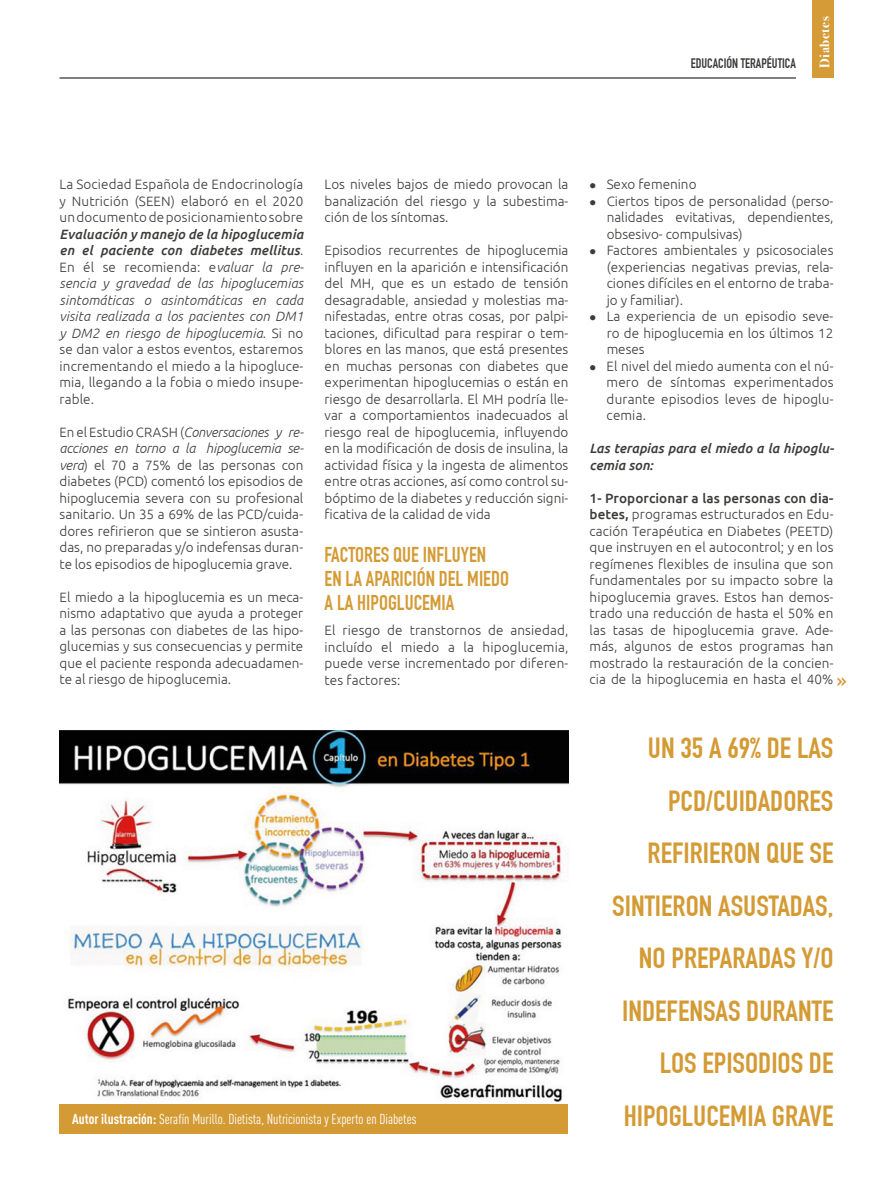
<style>
.page{position:relative;width:893px;height:1191px;background:#fff}
.page>*{position:absolute;margin:0;border:0;box-sizing:border-box;transform-origin:0 0}
.t1{font:28.5px/52.5px "DIN Engschrift Std";color:#d49b35;text-align:right;scale:1.08 1}
.t2{font:22.5px "DIN Engschrift Std";color:#d49b35}
.t3{font:21px/24px "DIN Engschrift Std";color:#d49b35}
.t4{font:condensed 14.25px "DIN Pro";color:#fff}
.t5{font:300 13.5px/16.5px "Ubuntu";color:#3c3c3b;text-align:justify}
.t6{font:italic 300 13.5px/16.5px "Ubuntu";letter-spacing:.01em;color:#3c3c3b;text-align:justify}
.t7{font:italic 500 13.5px/16.5px "Ubuntu";color:#3c3c3b}
.t8{font:13.5px "DIN Engschrift Std";color:#3c3c3b}
.t9{font:700 13.5px "Bodoni Svty Two ITCTT";letter-spacing:.04em;color:#fff}
.s1{font-weight:500}
.s2{font-style:normal}
.s3{font-style:italic}
.s4{font-weight:700}
</style>
<div class="page">
<hr style="left:60px;top:78px;width:736px;height:1px;background:#000">
<div style="left:812px;top:0;width:21px;height:78px;background:#d59b37"></div>
<div style="left:60px;top:1103px;width:508px;height:30px;background:#d49b35"></div>
<img style="left:60px;top:730px;width:508px;height:372px">
<p class="t8" style="left:691px;top:55px;width:107px">EDUCACIÓN TERAPÉUTICA</p>
<p class="t9" style="left:813px;top:68px;width:53px;rotate:-90deg">Diabetes</p>
<p class="t5" style="left:60px;top:176px;width:245px">La Sociedad Española de Endocrinología y Nutrición (SEEN) elaboró en el 2020 un documento de posicionamiento sobre</p>
<p class="t6" style="left:60px;top:225px;width:246px"><span class="s1">Evaluación y manejo de la hipoglucemia en el paciente con diabetes mellitus</span><span class="s2">.<br>En él se recomienda: e</span>valuar la pre&shy;sencia y gravedad de las hipoglucemias sintomáticas o asintomáticas en cada visita realizada a los pacientes con DM1 y DM2 en riesgo de hipoglucemia<span class="s2">. Si no se dan valor a estos eventos, estaremos incrementando el miedo a la hipogluce&shy;mia, llegando a la fobia o miedo insupe&shy;rable.</span></p>
<p class="t5" style="left:60px;top:423px;width:246px">En el Estudio CRASH (<span class="s3">Conversaciones y re&shy;acciones en torno a la hipoglucemia se&shy;vera</span>) el 70 a 75% de las personas con diabetes (PCD) comentó los episodios de hipoglucemia severa con su profesional sanitario. Un 35 a 69% de las PCD/cuida&shy;dores refirieron que se sintieron asusta&shy;das, no preparadas y/o indefensas duran&shy;te los episodios de hipoglucemia grave.</p>
<p class="t5" style="left:60px;top:588px;width:245px">El miedo a la hipoglucemia es un meca&shy;nismo adaptativo que ayuda a proteger a las personas con diabetes de las hipo&shy;glucemias y sus consecuencias y permite que el paciente responda adecuadamen&shy;te al riesgo de hipoglucemia.</p>
<p class="t5" style="left:325px;top:176px;width:245px">Los niveles bajos de miedo provocan la banalización del riesgo y la subestima&shy;ción de los síntomas.</p>
<p class="t5" style="left:325px;top:242px;width:245px">Episodios recurrentes de hipoglucemia influyen en la aparición e intensificación del MH, que es un estado de tensión desagradable, ansiedad y molestias ma&shy;nifestadas, entre otras cosas, por palpi&shy;taciones, dificultad para respirar o tem&shy;blores en las manos, que está presentes en muchas personas con diabetes que experimentan hipoglucemias o están en riesgo de desarrollarla. El MH podría lle&shy;var a comportamientos inadecuados al riesgo real de hipoglucemia, influyendo en la modificación de dosis de insulina, la actividad física y la ingesta de alimentos entre otras acciones, así como control su&shy;bóptimo de la diabetes y reducción signi&shy;ficativa de la calidad de vida</p>
<h3 class="t3" style="left:325px;top:543px;width:186px">FACTORES QUE INFLUYEN<br>EN LA APARICIÓN DEL MIEDO<br>A LA HIPOGLUCEMIA</h3>
<p class="t5" style="left:325px;top:621px;width:245px">El riesgo de transtornos de ansiedad, incluído el miedo a la hipoglucemia, puede verse incrementado por diferen&shy;tes factores:</p>
<p class="t4" style="left:72px;top:1108px;width:346px"><span class="s4">Autor ilustración:</span> Serafín Murillo. Dietista, Nutricionista y Experto en Diabetes</p>
<p class="t5" style="left:590px;top:176px;width:108px">● Sexo femenino</p>
<p class="t5" style="left:607px;top:192px;width:228px;text-indent:-17px">● Ciertos tipos de personalidad (perso&shy;nalidades evitativas, dependientes, obsesivo- compulsivas)</p>
<p class="t5" style="left:607px;top:242px;width:228px;text-indent:-17px">● Factores ambientales y psicosociales (experiencias negativas previas, rela&shy;ciones difíciles en el entorno de traba&shy;jo y familiar).</p>
<p class="t5" style="left:607px;top:308px;width:228px;text-indent:-17px">● La experiencia de un episodio seve&shy;ro de hipoglucemia en los últimos 12 meses</p>
<p class="t5" style="left:607px;top:357px;width:228px;text-indent:-17px">● El nivel del miedo aumenta con el nú&shy;mero de síntomas experimentados durante episodios leves de hipoglu&shy;cemia.</p>
<p class="t7" style="left:590px;top:440px;width:246px">Las terapias para el miedo a la hipoglu&shy;cemia son:</p>
<p class="t5" style="left:590px;top:489px;width:245px"><span class="s1">1- Proporcionar a las personas con dia&shy;betes,</span> programas estructurados en Edu&shy;cación Terapéutica en Diabetes (PEETD) que instruyen en el autocontrol; y en los regímenes flexibles de insulina que son fundamentales por su impacto sobre la hipoglucemia graves. Estos han demos&shy;trado una reducción de hasta el 50% en las tasas de hipoglucemia grave. Ade&shy;más, algunos de estos programas han mostrado la restauración de la concien&shy;cia de la hipoglucemia en hasta el 40%</p>
<h2 class="t2" style="left:837px;top:667px;width:11px">»</h2>
<h1 class="t1" style="left:612px;top:722px;width:206px">UN 35 A 69% DE LAS<br>PCD/CUIDADORES<br>REFIRIERON QUE SE<br>SINTIERON ASUSTADAS,<br>NO PREPARADAS Y/O<br>INDEFENSAS DURANTE<br>LOS EPISODIOS DE<br>HIPOGLUCEMIA GRAVE</h1>
</div>
